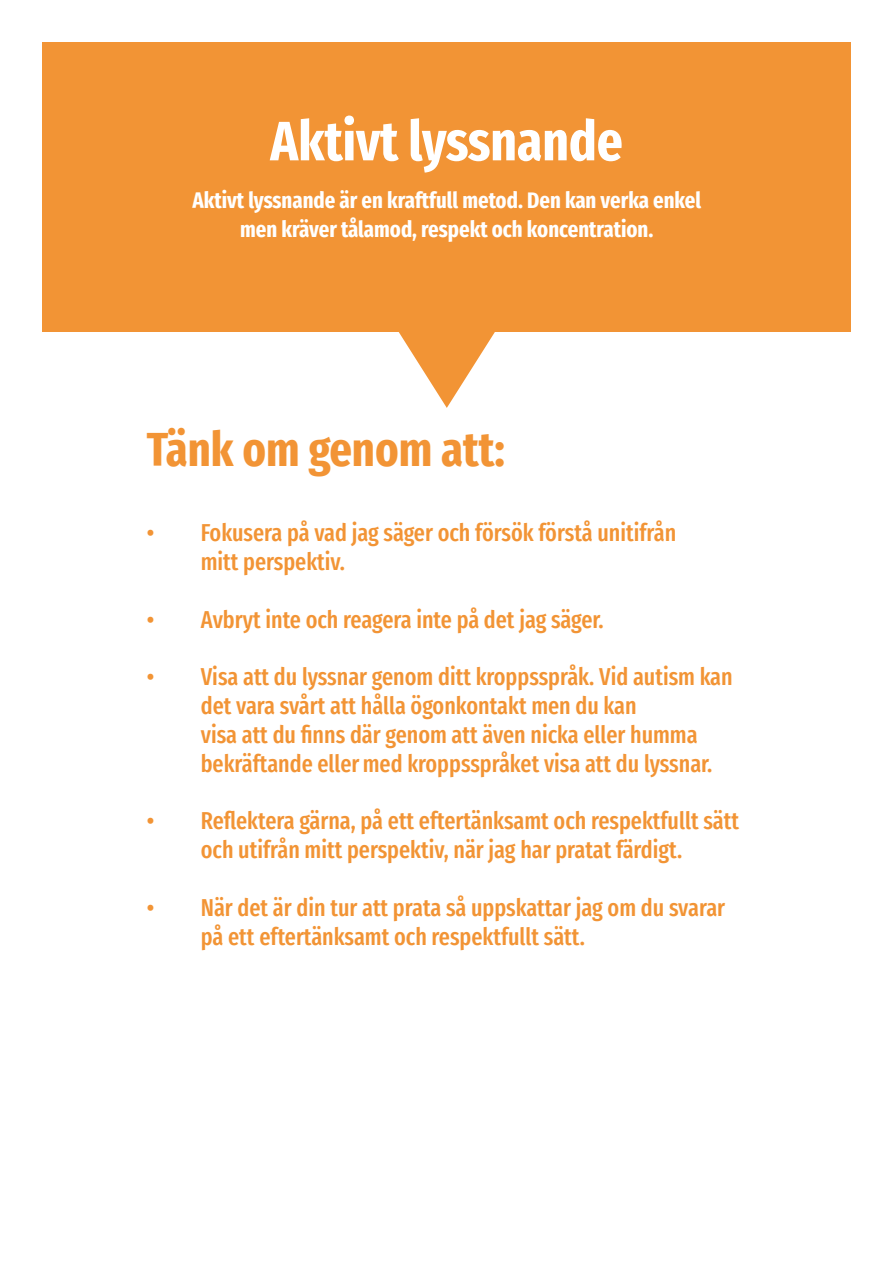
<style>
.page{position:relative;width:893px;height:1263px;background:#fff}
.page>*{position:absolute;margin:0;border:0;box-sizing:border-box;transform-origin:0 0}
.t1{font:700 extra-condensed 55.5px "Fira Sans";color:#fff}
.t2{font:700 extra-condensed 48px "Fira Sans";color:#f29435}
.t3{font:500 extra-condensed 24px/28.8px "Fira Sans";color:#f29435;text-align:center}
.t4{font:700 extra-condensed 22.5px/28.5px "Fira Sans";color:#fff;text-align:center}
</style>
<div class="page">
<div style="left:43px;top:43px;width:808px;height:289px;background:#f29435"></div>
<svg style="left:398px;top:332px;width:97px;height:76px"></svg>
<p class="t1" style="left:270px;top:95px;width:354px">Aktivt lyssnande</p>
<p class="t4" style="left:192px;top:185px;width:510px">Aktivt lyssnande är en kraftfull metod. Den kan verka enkel men kräver tålamod, respekt och koncentration.</p>
<p class="t2" style="left:147px;top:409px;width:360px">Tänk om genom att:</p>
<p class="t3" style="left:147px;top:517px;width:531px">• Fokusera på vad jag säger och försök förstå unitifrån</p>
<p class="t3" style="left:201px;top:546px;width:146px">mitt perspektiv.</p>
<p class="t3" style="left:147px;top:604px;width:458px">• Avbryt inte och reagera inte på det jag säger.</p>
<p class="t3" style="left:147px;top:661px;width:587px">• Visa att du lyssnar genom ditt kroppsspråk. Vid autism kan</p>
<p class="t3" style="left:201px;top:690px;width:437px">det vara svårt att hålla ögonkontakt men du kan</p>
<p class="t3" style="left:201px;top:719px;width:498px">visa att du finns där genom att även nicka eller humma</p>
<p class="t3" style="left:201px;top:748px;width:513px">bekräftande ellermed kroppsspråket visa att du lyssnar.</p>
<p class="t3" style="left:147px;top:805px;width:594px">• Reflektera gärna, på ett eftertänksamt och respektfullt sätt och utifrån mitt perspektiv, när jag har pratat färdigt.</p>
<p class="t3" style="left:147px;top:892px;width:580px">• När det är din tur att prata så uppskattar jag om du svarar</p>
<p class="t3" style="left:201px;top:920px;width:386px">på ett eftertänksamt och respektfullt sätt.</p>
</div>
